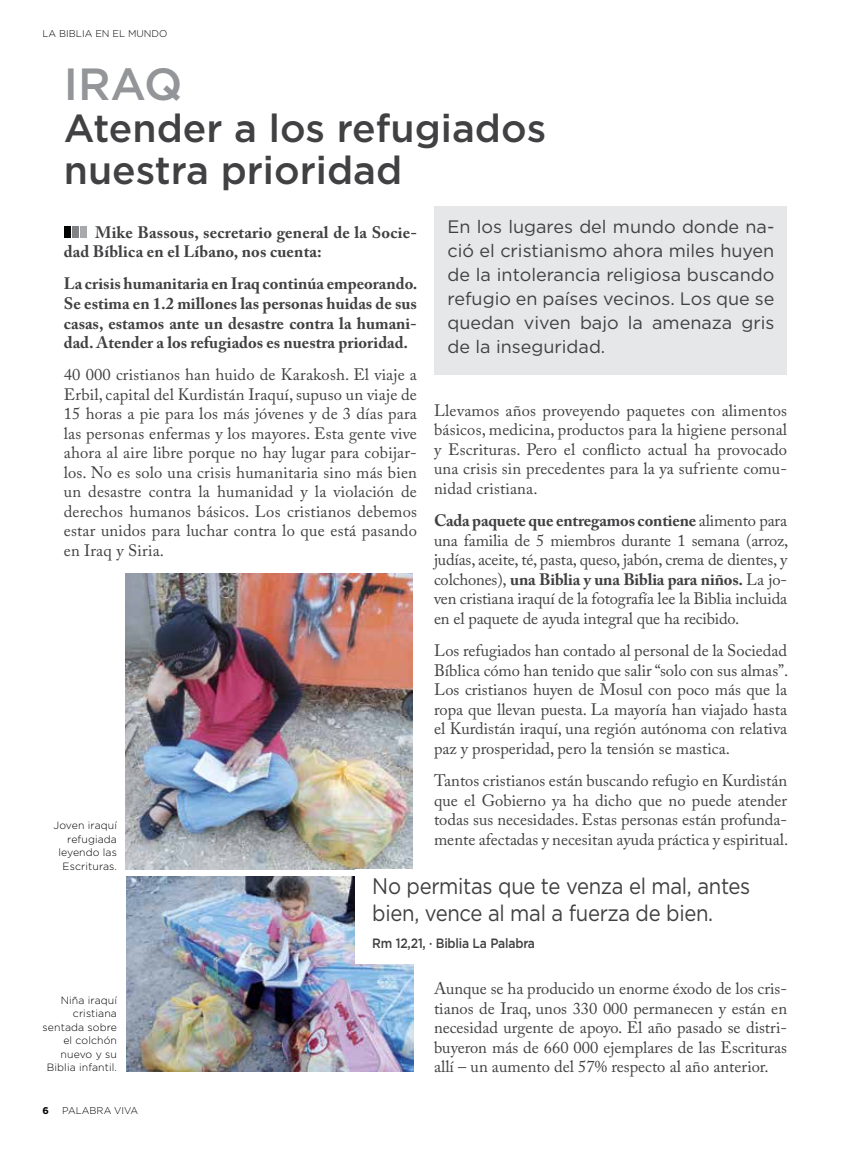
<style>
.page{position:relative;width:851px;height:1149px;background:#fff}
.page>*{position:absolute;margin:0;border:0;box-sizing:border-box;transform-origin:0 0}
.t1{font:500 45px "Gotham";color:#939598}
.t2{font:500 39px/42px "Gotham";color:#414042}
.t3{font:22.5px/27px "Gotham";letter-spacing:-.015em;color:#414042;scale:.9 1}
.t4{font:18px/24px "Gotham";color:#414042;text-align:justify}
.t5{font:16.5px/19.5px "Adobe Caslon Pro";color:#414042;text-align:justify}
.t6{font:700 16.5px/19.5px "Adobe Caslon Pro";letter-spacing:.01em;color:#414042}
.t7{font:500 13.5px "Gotham";letter-spacing:-.015em;color:#414042;scale:.9 1}
.t8{font:300 10.5px/13.5px "Gotham";letter-spacing:.01em;color:#000;text-align:right}
.t9{font:300 9.75px "Gotham";color:#000}
.t10{font:700 9.75px "Gotham";color:#000}
.s1{font-weight:700}
</style>
<div class="page">
<div style="left:64px;top:226px;width:6px;height:11px;background:#000"></div>
<div style="left:72px;top:226px;width:7px;height:11px;background:#808285"></div>
<div style="left:80px;top:226px;width:7px;height:11px;background:#a7a9ac"></div>
<div style="left:434px;top:206px;width:353px;height:168px;background:#e6e7e8"></div>
<img style="left:125px;top:573px;width:288px;height:296px">
<img style="left:126px;top:876px;width:287px;height:194px">
<div style="left:355px;top:869px;width:369px;height:94px;background:#fff"></div>
<p class="t9" style="left:43px;top:27px;width:126px">LA BIBLIA EN EL MUNDO</p>
<h1 class="t1" style="left:64px;top:54px;width:120px">IRAQ</h1>
<h2 class="t2" style="left:64px;top:106px;width:484px">Atender a los refugiados nuestra prioridad</h2>
<p class="t4" style="left:447px;top:214px;width:328px">En los lugares del mundo donde na&shy;ció el cristianismo ahora miles huyen de la intolerancia religiosa buscando refugio en países vecinos. Los que se quedan viven bajo la amenaza gris de la inseguridad.</p>
<p class="t6" style="left:64px;top:222px;width:354px;text-indent:31px">Mike Bassous, secretario general de la Socie&shy;dad Bíblica en el Líbano, nos cuenta:</p>
<p class="t6" style="left:64px;top:274px;width:355px;text-align:justify">La crisis humanitaria en Iraq continúa empeorando.<br>Se estima en 1.2 millones las personas huidas de sus casas, estamos ante un desastre contra la humani&shy;dad. Atender a los refugiados es nuestra prioridad.</p>
<p class="t5" style="left:64px;top:365px;width:354px">40 000 cristianos han huido de Karakosh. El viaje a Erbil, capital del Kurdistán Iraquí, supuso un viaje de 15 horas a pie para los más jóvenes y de 3 días para las personas enfermas y los mayores. Esta gente vive ahora al aire libre porque no hay lugar para cobijar&shy;los. No es solo una crisis humanitaria sino más bien un desastre contra la humanidad y la violación de derechos humanos básicos. Los cristianos debemos estar unidos para luchar contra lo que está pasando en Iraq y Siria.</p>
<p class="t5" style="left:434px;top:400px;width:354px">Llevamos años proveyendo paquetes con alimentos básicos, medicina, productos para la higiene personal y Escrituras. Pero el conflicto actual ha provocado una crisis sin precedentes para la ya sufriente comu&shy;nidad cristiana.</p>
<p class="t5" style="left:434px;top:510px;width:356px"><span class="s1">Cada paquete que entregamos contiene</span> alimento para una familia de 5 miembros durante 1 semana (arroz, judías, aceite, té, pasta, queso, jabón, crema de dientes, y colchones), <span class="s1">una Biblia y una Biblia para niños.</span> La jo&shy;ven cristiana iraquí de la fotografía lee la Biblia incluida en el paquete de ayuda integral que ha recibido.</p>
<p class="t5" style="left:434px;top:640px;width:356px">Los refugiados han contado al personal de la Sociedad Bíblica cómo han tenido que salir “solo con sus almas”.<br>Los cristianos huyen de Mosul con poco más que la ropa que llevan puesta. La mayoría han viajado hasta el Kurdistán iraquí, una región autónoma con relativa paz y prosperidad, pero la tensión se mastica.</p>
<p class="t5" style="left:434px;top:770px;width:356px">Tantos cristianos están buscando refugio en Kurdistán que el Gobierno ya ha dicho que no puede atender todas sus necesidades. Estas personas están profunda&shy;mente afectadas y necesitan ayuda práctica y espiritual.</p>
<p class="t8" style="left:54px;top:818px;width:65px">Joven iraquí refugiada leyendo las<br>Escrituras.</p>
<p class="t8" style="left:43px;top:992px;width:76px">Niña iraquí cristiana sentada sobre el colchón nuevo y su<br>Biblia infantil.</p>
<p class="t10" style="left:43px;top:1103px;width:8px">6</p>
<p class="t9" style="left:62px;top:1104px;width:78px">PALABRA VIVA</p>
<h3 class="t3" style="left:372px;top:872px;width:421px">No permitas que te venza el mal, antes bien, vence al mal a fuerza de bien.</h3>
<p class="t7" style="left:372px;top:934px;width:182px">Rm 12,21, · Biblia La Palabra</p>
<p class="t5" style="left:434px;top:978px;width:354px">Aunque se ha producido un enorme éxodo de los cris&shy;tianos de Iraq, unos 330 000 permanecen y están en necesidad urgente de apoyo. El año pasado se distri&shy;buyeron más de 660 000 ejemplares de las Escrituras allí – un aumento del 57% respecto al año anterior.</p>
</div>
